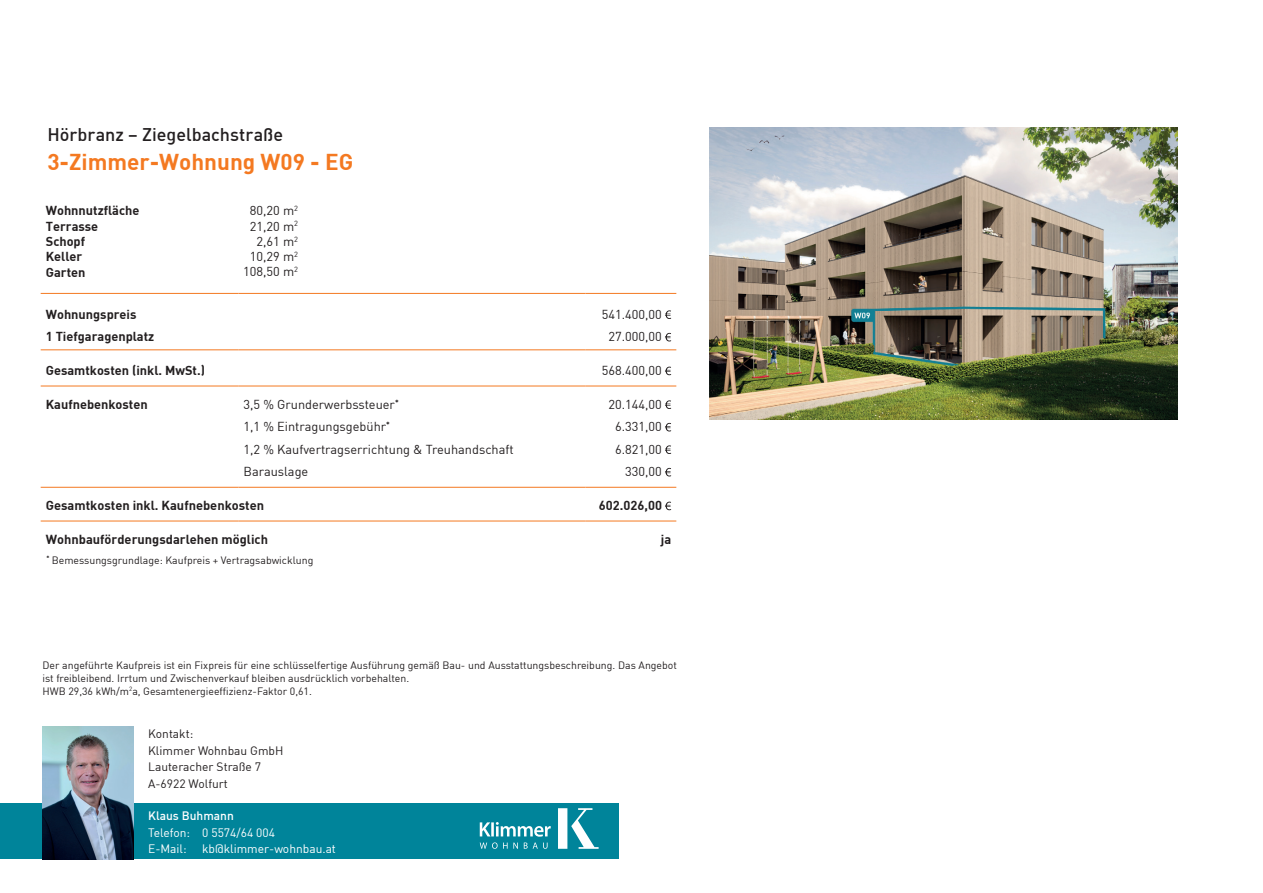
<style>
.page{position:relative;width:1263px;height:893px;background:#fff}
.page>*{position:absolute;margin:0;border:0;box-sizing:border-box;transform-origin:0 0}
.t1{font:700 22.5px "DIN";color:#f47921}
.t2{font:500 18px "DIN";color:#231f20}
.t3{font:700 12.9px "DIN";color:#231f20}
.t4{font:12.75px/22.5px "DIN";color:#231f20;text-align:right}
.t5{font:700 12.75px/15.3px "DIN";color:#231f20}
.t6{font:12px/16.4px "DIN";color:#231f20}
.t7{font:12px/16.4px "DIN";color:#fff}
.t8{font:500 12px "DIN";color:#fff}
.t9{font:10.5px/12.6px "DIN";color:#231f20}
</style>
<div class="page">
<div style="left:0;top:804px;width:619px;height:55px;background:#00849a"></div>
<svg style="left:480px;top:822px;width:71px;height:27px"></svg>
<svg style="left:558px;top:808px;width:41px;height:41px"></svg>
<img style="left:710px;top:128px;width:468px;height:291px">
<img style="left:42px;top:727px;width:91px;height:132px">
<hr style="left:41px;top:293px;width:197px;height:1px;background:#f47921">
<hr style="left:238px;top:293px;width:347px;height:1px;background:#f47921">
<hr style="left:585px;top:293px;width:91px;height:1px;background:#f47921">
<hr style="left:41px;top:349px;width:197px;height:1px;background:#f47921">
<hr style="left:238px;top:349px;width:347px;height:1px;background:#f47921">
<hr style="left:585px;top:349px;width:91px;height:1px;background:#f47921">
<hr style="left:41px;top:385px;width:197px;height:1px;background:#f47921">
<hr style="left:238px;top:385px;width:347px;height:1px;background:#f47921">
<hr style="left:585px;top:385px;width:91px;height:1px;background:#f47921">
<hr style="left:41px;top:487px;width:197px;height:1px;background:#f47921">
<hr style="left:238px;top:487px;width:347px;height:1px;background:#f47921">
<hr style="left:585px;top:487px;width:91px;height:1px;background:#f47921">
<hr style="left:41px;top:520px;width:197px;height:1px;background:#f47921">
<hr style="left:238px;top:520px;width:347px;height:1px;background:#f47921">
<hr style="left:585px;top:520px;width:91px;height:1px;background:#f47921">
<svg style="left:665px;top:310px;width:6px;height:9px"></svg>
<svg style="left:665px;top:333px;width:6px;height:8px"></svg>
<svg style="left:665px;top:367px;width:6px;height:8px"></svg>
<svg style="left:665px;top:400px;width:6px;height:9px"></svg>
<svg style="left:665px;top:423px;width:6px;height:8px"></svg>
<svg style="left:665px;top:445px;width:6px;height:9px"></svg>
<svg style="left:665px;top:468px;width:6px;height:8px"></svg>
<svg style="left:665px;top:502px;width:6px;height:8px"></svg>
<h2 class="t2" style="left:47px;top:123px;width:237px">Hörbranz – Ziegelbachstraße</h2>
<h1 class="t1" style="left:47px;top:148px;width:307px">3-Zimmer-Wohnung W09 - EG</h1>
<p class="t5" style="left:46px;top:203px;width:95px">Wohnnutzfläche<br>Terrasse<br>Schopf<br>Keller<br>Garten</p>
<p class="t5" style="left:46px;top:302px;width:110px;line-height:22.5px">Wohnungspreis<br>1 Tiefgaragenplatz</p>
<p class="t4" style="left:602px;top:303px;width:62px;text-align:center">541.400,00<br>27.000,00</p>
<p class="t5" style="left:46px;top:362px;width:161px">Gesamtkosten (inkl. MwSt.)</p>
<p class="t4" style="left:602px;top:359px;width:62px">568.400,00</p>
<p class="t5" style="left:46px;top:396px;width:103px">Kaufnebenkosten</p>
<p class="t4" style="left:244px;top:393px;width:272px;text-align:left">3,5 % Grunderwerbssteuer<sup>*<br></sup>1,1 % Eintragungsgebühr<sup>*<br></sup>1,2 % Kaufvertragserrichtung &amp; Treuhandschaft<br>Barauslage</p>
<p class="t4" style="left:608px;top:393px;width:55px">20.144,00<br>6.331,00<br>6.821,00<br>330,00</p>
<p class="t3" style="left:46px;top:497px;width:220px">Gesamtkosten inkl. Kaufnebenkosten</p>
<p class="t3" style="left:599px;top:497px;width:65px">602.026,00</p>
<p class="t3" style="left:46px;top:531px;width:224px">Wohnbauförderungsdarlehen möglich</p>
<p class="t3" style="left:661px;top:531px;width:12px">ja</p>
<p class="t9" style="left:46px;top:553px;width:268px"><sup>*</sup> Bemessungsgrundlage: Kaufpreis + Vertragsabwicklung</p>
<p class="t4" style="left:243px;top:203px;width:56px;line-height:15.3px">80,20 m<sup>2<br></sup>21,20 m<sup>2<br></sup>2,61 m<sup>2<br></sup>10,29 m<sup>2<br></sup>108,50 m<sup>2</sup></p>
<p class="t9" style="left:42px;top:659px;width:636px">Der angeführte Kaufpreis ist ein Fixpreis für eine schlüsselfertige Ausführung gemäß Bau- und Ausstattungsbeschreibung. Das Angebot ist freibleibend. Irrtum und Zwischenverkauf bleiben ausdrücklich vorbehalten.<br>HWB 29,36 kWh/m<sup>2</sup>a, Gesamtenergieeffizienz-Faktor 0,61.</p>
<p class="t6" style="left:148px;top:726px;width:137px">Kontakt:<br>Klimmer Wohnbau GmbH<br>Lauteracher Straße 7<br>A-6922 Wolfurt</p>
<p class="t8" style="left:148px;top:808px;width:87px">Klaus Buhmann</p>
<p class="t7" style="left:148px;top:824px;width:128px">Telefon: 0 5574/64 004<br>E-Mail:</p>
<p class="t7" style="left:202px;top:840px;width:135px">kb@klimmer-wohnbau.at</p>
</div>
